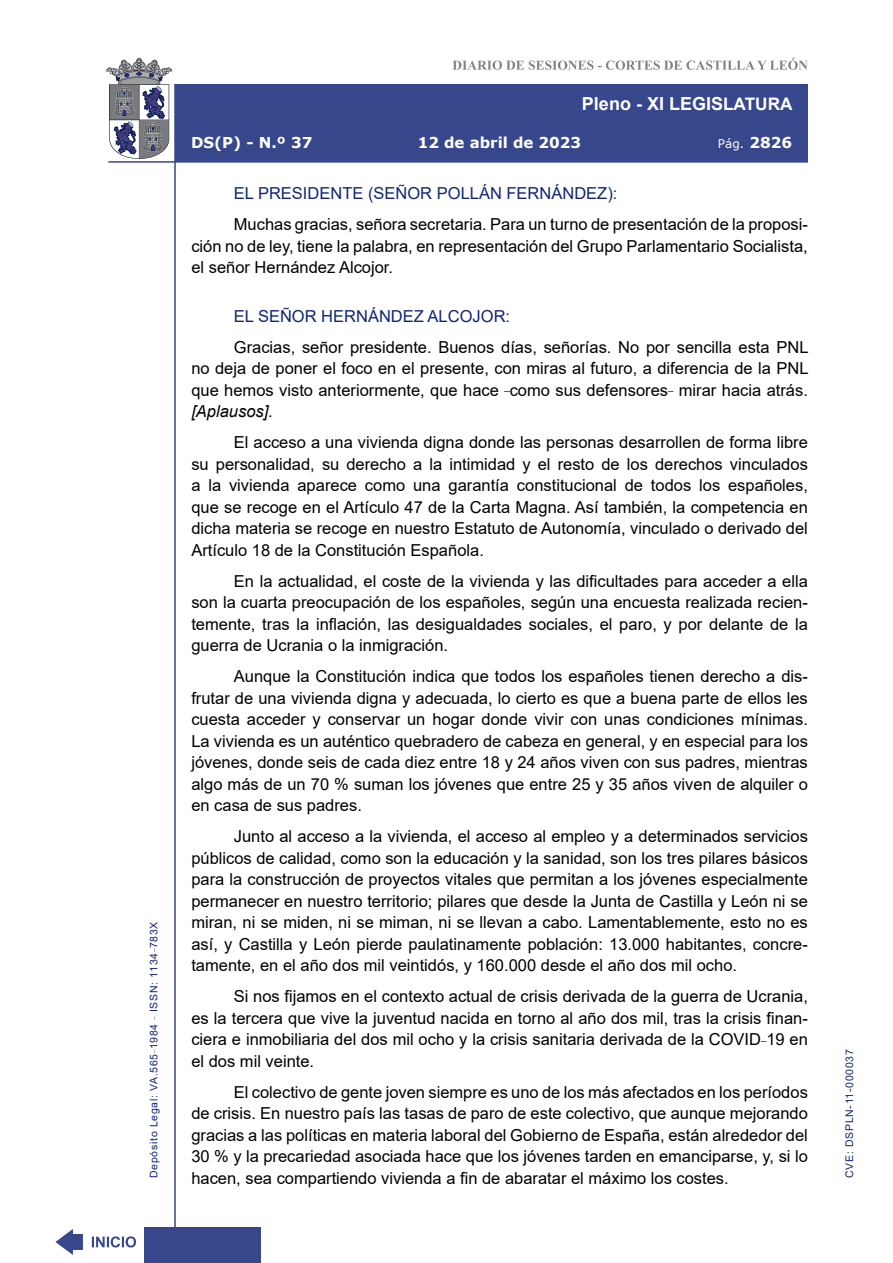
<style>
.page{position:relative;width:893px;height:1263px;background:#fff}
.page>*{position:absolute;margin:0;border:0;box-sizing:border-box;transform-origin:0 0}
.t1{font:700 18px "Arial";color:#fff}
.t2{font:16.5px/21.5px "Arial";color:#000;text-align:justify}
.Orador{font:16.5px "Arial";color:#122678}
.t3{font:700 15px "Verdana";color:#fff}
.t4{font:12px "Verdana";color:#fff}
.t5{font:10.5px "Arial";letter-spacing:.065em;color:#122678}
.s1{font-size:17.25px}
.s2{font-weight:700;font-size:15px}
.s3{font-style:italic}
</style>
<div class="page">
<svg style="left:452px;top:58px;width:356px;height:12px"></svg>
<hr style="left:174px;top:84px;width:2px;height:1179px;background:#36478c">
<div style="left:144px;top:1227px;width:117px;height:36px;background:#36478c"></div>
<div style="left:175px;top:84px;width:633px;height:78px;background:#36478c"></div>
<hr style="left:108px;top:161px;width:700px;height:2px;background:#36478c">
<svg style="left:92px;top:1236px;width:44px;height:11px"></svg>
<svg style="left:55px;top:1229px;width:28px;height:26px"></svg>
<svg style="left:106px;top:58px;width:66px;height:101px"></svg>
<p class="t5" style="left:146px;top:1178px;width:258px;rotate:-90deg">Depósito Legal: VA.565<sup>_</sup>1984 <sup>_</sup> ISSN: 1134<sup>_</sup>783X</p>
<p class="t1" style="left:582px;top:91px;width:212px">Pleno - XI LEGIS<span class="s1">LATURA</span></p>
<p class="t3" style="left:191px;top:132px;width:123px">DS(P) - N.º 37</p>
<p class="t3" style="left:418px;top:132px;width:165px">12 de abril de 2023</p>
<p class="t4" style="left:718px;top:135px;width:76px">Pág. <span class="s2">2826</span></p>
<p class="Orador" style="left:234px;top:182px;width:385px">EL PRESIDENTE (SEÑOR POLLÁN FERNÁNDEZ):</p>
<p class="t2" style="left:191px;top:214px;width:618px;text-indent:43px">Muchas gracias, señora secretaria. Para un turno de presentación de la proposi&shy;ción no de ley, tiene la palabra, en representación del Grupo Parlamentario Socialista, el señor Hernández Alcojor.</p>
<p class="Orador" style="left:234px;top:304px;width:278px">EL SEÑOR HERNÁNDEZ ALCOJOR:</p>
<p class="t2" style="left:191px;top:336px;width:619px;text-indent:43px">Gracias, señor presidente. Buenos días, señorías. No por sencilla esta PNL no deja de poner el foco en el presente, con miras al futuro, a diferencia de la PNL que hemos visto anteriormente, que hace <sup>_</sup>como sus defensores<sup>_</sup> mirar hacia atrás. <span class="s3">[Aplausos].</span></p>
<p class="t2" style="left:191px;top:432px;width:618px;text-indent:43px">El acceso a una vivienda digna donde las personas desarrollen de forma libre su personalidad, su derecho a la intimidad y el resto de los derechos vinculados a la vivienda aparece como una garantía constitucional de todos los españoles, que se recoge en el Artículo 47 de la Carta Magna. Así también, la competencia en dicha materia se recoge en nuestro Estatuto de Autonomía, vinculado o derivado del Artículo 18 de la Constitución Española.</p>
<p class="t2" style="left:191px;top:570px;width:618px;text-indent:43px">En la actualidad, el coste de la vivienda y las dificultades para acceder a ella son la cuarta preocupación de los españoles, según una encuesta realizada recien&shy;temente, tras la inflación, las desigualdades sociales, el paro, y por delante de la guerra de Ucrania o la inmigración.</p>
<p class="t2" style="left:191px;top:666px;width:618px;text-indent:43px">Aunque la Constitución indica que todos los españoles tienen derecho a dis&shy;frutar de una vivienda digna y adecuada, lo cierto es que a buena parte de ellos les cuesta acceder y conservar un hogar donde vivir con unas condiciones mínimas.<br>La vivienda es un auténtico quebradero de cabeza en general, y en especial para los jóvenes, donde seis de cada diez entre 18 y 24 años viven con sus padres, mientras algo más de un 70 % suman los jóvenes que entre 25 y 35 años viven de alquiler o en casa de sus padres.</p>
<p class="t2" style="left:191px;top:826px;width:618px;text-indent:43px">Junto al acceso a la vivienda, el acceso al empleo y a determinados servicios públicos de calidad, como son la educación y la sanidad, son los tres pilares básicos para la construcción de proyectos vitales que permitan a los jóvenes especialmente permanecer en nuestro territorio; pilares que desde la Junta de Castilla y León ni se miran, ni se miden, ni se miman, ni se llevan a cabo. Lamentablemente, esto no es así, y Castilla y León pierde paulatinamente población: 13.000 habitantes, concre&shy;tamente, en el año dos mil veintidós, y 160.000 desde el año dos mil ocho.</p>
<p class="t2" style="left:191px;top:986px;width:618px;text-indent:43px">Si nos fijamos en el contexto actual de crisis derivada de la guerra de Ucrania, es la tercera que vive la juventud nacida en torno al año dos mil, tras la crisis finan&shy;ciera e inmobiliaria del dos mil ocho y la crisis sanitaria derivada de la COVID<sup>_</sup>19 en el dos mil veinte.</p>
<p class="t2" style="left:191px;top:1081px;width:618px;text-indent:43px">El colectivo de gente joven siempre es uno de los más afectados en los períodos de crisis. En nuestro país las tasas de paro de este colectivo, que aunque mejorando gracias a las políticas en materia laboral del Gobierno de España, están alrededor del 30 % y la precariedad asociada hace que los jóvenes tarden en emanciparse, y, si lo hacen, sea compartiendo vivienda a fin de abaratar el máximo los costes.</p>
<p class="t5" style="left:842px;top:1178px;width:130px;rotate:-90deg">CVE: DSPLN-11-000037</p>
</div>
